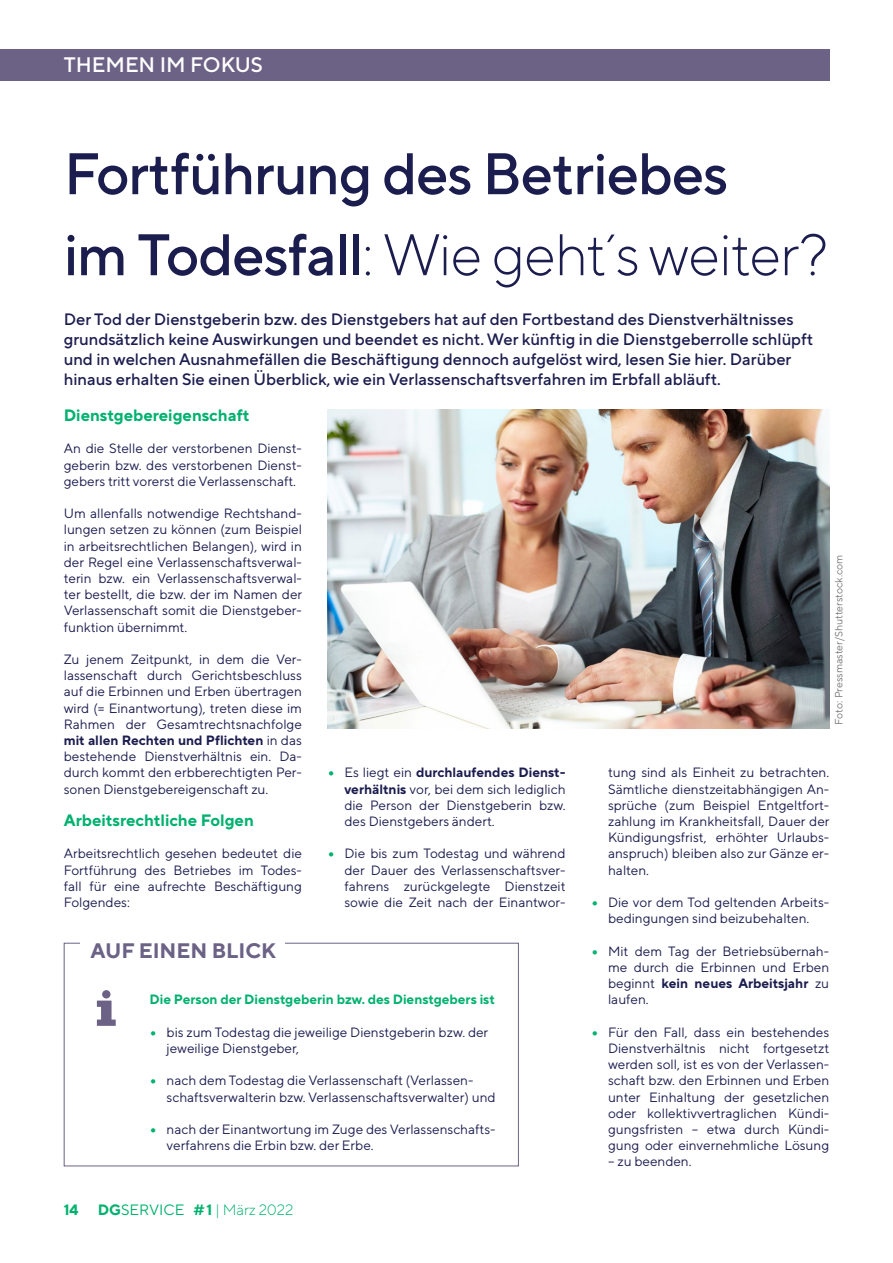
<style>
.page{position:relative;width:893px;height:1263px;background:#fff}
.page>*{position:absolute;margin:0;border:0;box-sizing:border-box;transform-origin:0 0}
.Ueberschrift_1_HL_THEMEN-IM-FOKUS_H1{font:500 58.5px/81px "TT Norms Pro";letter-spacing:-.02em;color:#1c1d4f}
.t1{font:500 21px "TT Norms Pro";color:#fff}
.HL-Kasten_HL-Kasten_H2{font:700 21px "TT Norms Pro";color:#6c6286}
.Einleitung_Einleitung_P{font:500 16.5px/19.8px "TT Norms Pro";color:#1c1d4f}
.Zwischentitel_ZT-H2{font:700 16.5px "TT Norms Pro";color:#00b16f}
.t2{font:300 15px "TT Norms Pro";color:#00b16f}
.t3{font:700 15px "TT Norms Pro";color:#00b16f}
.Lauftext_LT_Blocksatz_P{font:13.5px/16.2px "TT Norms Pro";color:#1c1d4f;text-align:justify}
.t4{font:700 13.5px "TT Norms Pro";color:#00b16f}
.t5{font:10.5px "TT Norms Pro";color:#787877}
.s1{font-weight:300}
.s2{font-weight:700}
.s3{font-weight:900;color:#00b16f}
.s4{font-weight:400}
</style>
<div class="page">
<div style="left:0;top:49px;width:829px;height:32px;background:#6c6286"></div>
<img style="left:327px;top:409px;width:502px;height:320px">
<div style="left:64px;top:943px;width:455px;height:223px;border:1px solid #6c6286"></div>
<div style="left:81px;top:938px;width:204px;height:26px;background:#fff"></div>
<div style="left:102px;top:990px;width:8px;height:8px;background:#6c6286;border-radius:50%"></div>
<svg style="left:97px;top:1000px;width:19px;height:26px"></svg>
<h2 class="t1" style="left:64px;top:51px;width:201px">THEMEN IM FOKUS</h2>
<h1 class="Ueberschrift_1_HL_THEMEN-IM-FOKUS_H1" style="left:64px;top:131px;width:766px">Fortführung des Betriebes<br>im Todesfall<span class="s1">: Wie geht´s weiter?</span></h1>
<p class="Einleitung_Einleitung_P" style="left:64px;top:309px;width:751px">Der Tod der Dienstgeberin bzw. des Dienstgebers hat auf den Fortbestand des Dienstverhältnisses grundsätzlich keine Auswirkungen und beendet es nicht. Wer künftig in die Dienstgeberrolle schlüpft und in welchen Ausnahmefällen die Beschäftigung dennoch aufgelöst wird, lesen Sie hier. Darüber hinaus erhalten Sie einen Überblick, wie ein Verlassenschaftsverfahren im Erbfall abläuft.</p>
<h2 class="Zwischentitel_ZT-H2" style="left:64px;top:404px;width:187px">Dienstgebereigenschaft</h2>
<p class="Lauftext_LT_Blocksatz_P" style="left:64px;top:440px;width:240px">An die Stelle der verstorbenen Dienst&shy;geberin bzw. des verstorbenen Dienst&shy;gebers tritt vorerst die Verlassenschaft.</p>
<p class="Lauftext_LT_Blocksatz_P" style="left:64px;top:505px;width:240px">Um allenfalls notwendige Rechtshand&shy;lungen setzen zu können (zum Beispiel in arbeitsrechtlichen Belangen), wird in der Regel eine Verlassenschaftsverwal&shy;terin bzw. ein Verlassenschaftsverwal&shy;ter bestellt, die bzw. der im Namen der Verlassenschaft somit die Dienstgeber&shy;funktion übernimmt.</p>
<p class="Lauftext_LT_Blocksatz_P" style="left:64px;top:651px;width:240px">Zu jenem Zeitpunkt, in dem die Ver&shy;lassenschaft durch Gerichtsbeschluss auf die Erbinnen und Erben übertragen wird (= Einantwortung), treten diese im Rahmen der Gesamtrechtsnachfolge <span class="s2">mit allen Rechten und Pflichten</span> in das bestehende Dienstverhältnis ein. Da&shy;durch kommt den erbberechtigten Per&shy;sonen Dienstgebereigenschaft zu.</p>
<h2 class="Zwischentitel_ZT-H2" style="left:64px;top:809px;width:192px">Arbeitsrechtliche Folgen</h2>
<p class="Lauftext_LT_Blocksatz_P" style="left:64px;top:845px;width:240px">Arbeitsrechtlich gesehen bedeutet die Fortführung des Betriebes im Todes&shy;fall für eine aufrechte Beschäftigung Folgendes:</p>
<p class="t5" style="left:832px;top:725px;width:172px;rotate:-90deg">Foto: Pressmaster/Shutterstock.com</p>
<p class="Lauftext_LT_Blocksatz_P" style="left:344px;top:764px;width:223px;text-indent:-17px"><span class="s3">•</span> Es liegt ein <span class="s2">durchlaufendes Dienst&shy;verhältnis</span> vor, bei dem sich lediglich die Person der Dienstgeberin bzw. des Dienstgebers ändert.</p>
<p class="Lauftext_LT_Blocksatz_P" style="left:344px;top:845px;width:223px;text-indent:-17px"><span class="s3">•</span> Die bis zum Todestag und während der Dauer des Verlassenschaftsver&shy;fahrens zurückgelegte Dienstzeit sowie die Zeit nach der Einantwor-</p>
<p class="Lauftext_LT_Blocksatz_P" style="left:608px;top:764px;width:223px">tung sind als Einheit zu betrachten.<br>Sämtliche dienstzeitabhängigen An&shy;sprüche (zum Beispiel Entgeltfort&shy;zahlung im Krankheitsfall, Dauer der Kündigungsfrist, erhöhter Urlaubs&shy;anspruch) bleiben also zur Gänze er&shy;halten.</p>
<p class="Lauftext_LT_Blocksatz_P" style="left:591px;top:894px;width:240px;text-align:center"><span class="s3">•</span> Die vor dem Tod geltenden Arbeits&shy;bedingungen sind beizubehalten.</p>
<p class="Lauftext_LT_Blocksatz_P" style="left:608px;top:942px;width:223px;text-indent:-17px"><span class="s3">•</span> Mit dem Tag der Betriebsübernah&shy;me durch die Erbinnen und Erben beginnt <span class="s2">kein neues Arbeitsjahr</span> zu laufen.</p>
<p class="Lauftext_LT_Blocksatz_P" style="left:608px;top:1023px;width:223px;text-indent:-17px"><span class="s3">•</span> Für den Fall, dass ein bestehendes Dienstverhältnis nicht fortgesetzt werden soll, ist es von der Verlassen&shy;schaft bzw. den Erbinnen und Erben unter Einhaltung der gesetzlichen oder kollektivvertraglichen Kündi&shy;gungsfristen – etwa durch Kündi&shy;gung oder einvernehmliche Lösung</p>
<p class="Lauftext_LT_Blocksatz_P" style="left:608px;top:1153px;width:85px">– zu beenden.</p>
<h2 class="HL-Kasten_HL-Kasten_H2" style="left:90px;top:937px;width:187px">AUF EINEN BLICK</h2>
<p class="t4" style="left:150px;top:991px;width:347px">Die Person der Dienstgeberin bzw. des Dienstgebers ist</p>
<p class="Lauftext_LT_Blocksatz_P" style="left:167px;top:1023px;width:323px;text-indent:-17px"><span class="s3">•</span> bis zum Todestag die jeweilige Dienstgeberin bzw. der jeweilige Dienstgeber,</p>
<p class="Lauftext_LT_Blocksatz_P" style="left:167px;top:1072px;width:330px;text-indent:-17px"><span class="s3">•</span> nach dem Todestag die Verlassenschaft (Verlassen&shy;schaftsverwalterin bzw. Verlassenschaftsverwalter) und</p>
<p class="Lauftext_LT_Blocksatz_P" style="left:167px;top:1120px;width:330px;text-indent:-17px"><span class="s3">•</span> nach der Einantwortung im Zuge des Verlassenschafts&shy;verfahrens die Erbin bzw. der Erbe.</p>
<p class="t3" style="left:64px;top:1200px;width:16px">14</p>
<p class="t2" style="left:98px;top:1200px;width:197px"><span class="s2">DG</span><span class="s4">SERVICE</span> <span class="s2">#1</span> | März 2022</p>
</div>
